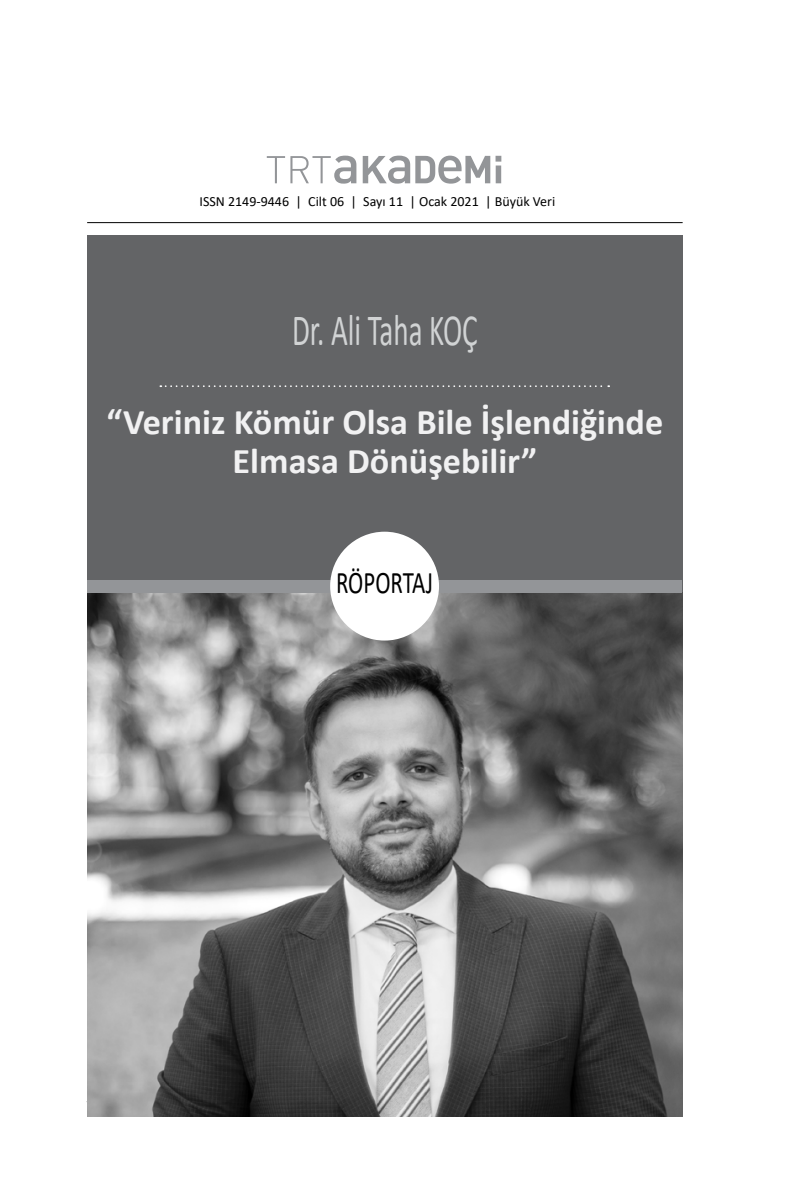
<style>
.page{position:relative;width:794px;height:1191px;background:#fff}
.page>*{position:absolute;margin:0;border:0;box-sizing:border-box;transform-origin:0 0}
.t1{font:44.8px "Calibri";color:#d1d3d4;scale:.65 1}
.t2{font:700 36.23px/38.5px "Calibri";color:#f1f1f2;text-align:center}
.t3{font:31.5px "Calibri";color:#000;scale:.73 1}
.t4{font:14px "Calibri";color:#000}
</style>
<div class="page">
<hr style="left:87px;top:222px;width:595px;height:1px;background:#000">
<div style="left:87px;top:235px;width:595px;height:881px;background:#636466"></div>
<svg style="left:160px;top:385px;width:449px;height:2px"></svg>
<img style="left:87px;top:592px;width:595px;height:524px">
<div style="left:87px;top:580px;width:595px;height:12px;background:#939598"></div>
<div style="left:330px;top:531px;width:109px;height:109px;background:#fff;border-radius:50%"></div>
<svg style="left:267px;top:156px;width:89px;height:28px"></svg>
<svg style="left:363px;top:156px;width:138px;height:28px"></svg>
<p class="t4" style="left:199px;top:192px;width:357px">ISSN 2149-9446 | Cilt 06 | Sayı 11 | Ocak 2021 | Büyük Veri</p>
<p class="t1" style="left:292px;top:299px;width:287px">Dr. Ali Taha KOÇ</p>
<p class="t2" style="left:107px;top:402px;width:558px">“Veriniz Kömür Olsa Bile İşlendiğinde<br>Elmasa Dönüşebilir”</p>
<p class="t3" style="left:336px;top:560px;width:135px">RÖPORTAJ</p>
</div>
